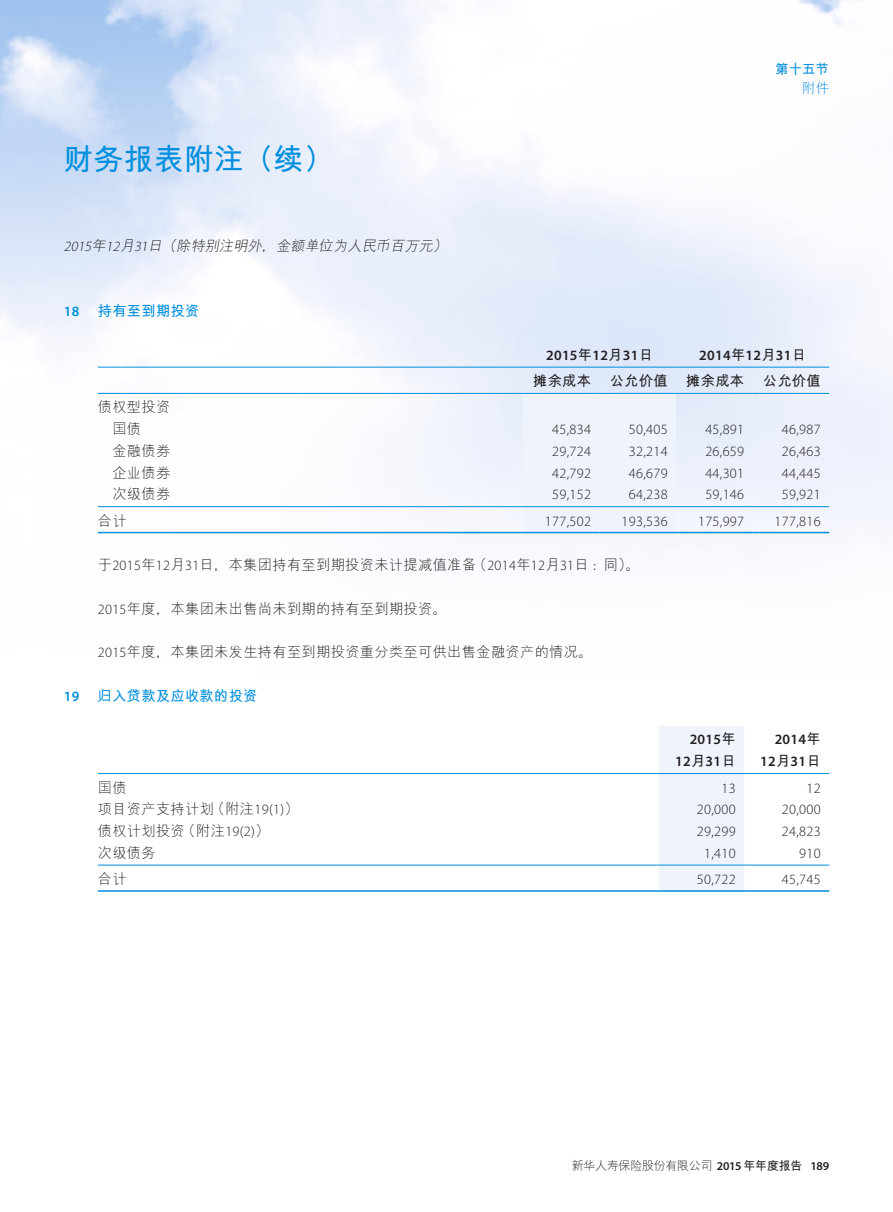
<style>
.page{position:relative;width:893px;height:1212px;background:#fff}
.page>*{position:absolute;margin:0;border:0;box-sizing:border-box;transform-origin:0 0}
.t1{font:700 30px "M Hei PRC";color:#008fde}
.t2{font:300 14.25px "Myriad Pro";letter-spacing:.02em;color:#231f20}
.t3{font:300 14.25px/21.8px "M Hei PRC";letter-spacing:.02em;color:#231f20}
.t4{font:600 14.25px/21.8px "Myriad Pro";letter-spacing:.02em;color:#231f20;text-align:right}
.t5{font:italic 300 14.25px "M Hei PRC";color:#231f20}
.t6{font:700 14.25px "M Hei PRC";letter-spacing:.02em;color:#008fde}
.t7{font:700 14.25px "M Hei PRC";letter-spacing:.02em;color:#231f20}
.t8{font:600 14.25px "Myriad Pro";color:#008fde}
.t9{font:700 13.5px "M Hei PRC";color:#008fde}
.t10{font:300 13.5px "M Hei PRC";color:#008fde}
.t11{font:300 12px "M Hei PRC";letter-spacing:-.025em;color:#231f20}
.s1{font-family:"Myriad Pro"}
.s2{font-family:"M Hei PRC";font-weight:700}
.s3{font-family:"Myriad Pro";font-weight:600}
.s4{font-weight:700}
</style>
<div class="page">
<div style="left:523px;top:394px;width:153px;height:138px;background:#eff3fc"></div>
<hr style="left:98px;top:367px;width:425px;height:1px;background:#008fde">
<hr style="left:523px;top:367px;width:153px;height:1px;background:#008fde">
<hr style="left:676px;top:367px;width:153px;height:1px;background:#008fde">
<hr style="left:98px;top:393px;width:425px;height:1px;background:#008fde">
<hr style="left:523px;top:393px;width:77px;height:1px;background:#008fde">
<hr style="left:600px;top:393px;width:76px;height:1px;background:#008fde">
<hr style="left:676px;top:393px;width:77px;height:1px;background:#008fde">
<hr style="left:753px;top:393px;width:76px;height:1px;background:#008fde">
<hr style="left:98px;top:506px;width:425px;height:1px;background:#008fde">
<hr style="left:523px;top:506px;width:77px;height:1px;background:#008fde">
<hr style="left:600px;top:506px;width:76px;height:1px;background:#008fde">
<hr style="left:676px;top:506px;width:77px;height:1px;background:#008fde">
<hr style="left:753px;top:506px;width:76px;height:1px;background:#008fde">
<hr style="left:98px;top:532px;width:425px;height:1px;background:#008fde">
<hr style="left:523px;top:532px;width:77px;height:1px;background:#008fde">
<hr style="left:600px;top:532px;width:76px;height:1px;background:#008fde">
<hr style="left:676px;top:532px;width:77px;height:1px;background:#008fde">
<hr style="left:753px;top:532px;width:76px;height:1px;background:#008fde">
<div style="left:659px;top:726px;width:85px;height:164px;background:#eff3fc"></div>
<hr style="left:98px;top:773px;width:561px;height:1px;background:#008fde">
<hr style="left:659px;top:773px;width:85px;height:1px;background:#008fde">
<hr style="left:744px;top:773px;width:85px;height:1px;background:#008fde">
<hr style="left:98px;top:865px;width:561px;height:1px;background:#008fde">
<hr style="left:659px;top:865px;width:85px;height:1px;background:#008fde">
<hr style="left:744px;top:865px;width:85px;height:1px;background:#008fde">
<hr style="left:98px;top:890px;width:561px;height:2px;background:#008fde">
<hr style="left:659px;top:890px;width:85px;height:2px;background:#008fde">
<hr style="left:744px;top:890px;width:85px;height:2px;background:#008fde">
<h1 class="t1" style="left:64px;top:144px;width:271px">财务报表附注（续）</h1>
<p class="t5" style="left:64px;top:238px;width:387px"><span class="s1">2015</span>年<span class="s1">12</span>月<span class="s1">31</span>日（除特别注明外，金额单位为人民币百万元）</p>
<p class="t8" style="left:64px;top:302px;width:17px">18</p>
<p class="t6" style="left:98px;top:304px;width:103px">持有至到期投资</p>
<p class="t3" style="left:112px;top:396px;width:59px;text-indent:-15px">债权型投资国债</p>
<p class="t9" style="left:775px;top:62px;width:55px">第十五节</p>
<p class="t10" style="left:802px;top:82px;width:28px">附件</p>
<p class="t4" style="left:546px;top:344px;width:108px">2015<span class="s2">年</span>12<span class="s2">月</span>31<span class="s2">日</span></p>
<p class="t4" style="left:699px;top:344px;width:108px">2014<span class="s2">年</span>12<span class="s2">月</span>31<span class="s2">日</span></p>
<p class="t7" style="left:533px;top:374px;width:59px">摊余成本</p>
<p class="t7" style="left:610px;top:374px;width:59px">公允价值</p>
<p class="t7" style="left:686px;top:374px;width:59px">摊余成本</p>
<p class="t7" style="left:763px;top:374px;width:59px">公允价值</p>
<p class="t2" style="left:552px;top:421px;width:40px">45,834</p>
<p class="t2" style="left:629px;top:421px;width:40px">50,405</p>
<p class="t2" style="left:705px;top:421px;width:40px">45,891</p>
<p class="t2" style="left:782px;top:421px;width:40px">46,987</p>
<p class="t3" style="left:112px;top:439px;width:59px">金融债券</p>
<p class="t2" style="left:552px;top:443px;width:40px">29,724</p>
<p class="t2" style="left:629px;top:443px;width:40px">32,214</p>
<p class="t2" style="left:705px;top:443px;width:40px">26,659</p>
<p class="t2" style="left:782px;top:443px;width:40px">26,463</p>
<p class="t3" style="left:112px;top:461px;width:59px">企业债券</p>
<p class="t2" style="left:552px;top:465px;width:40px">42,792</p>
<p class="t2" style="left:629px;top:465px;width:40px">46,679</p>
<p class="t2" style="left:705px;top:465px;width:40px">44,301</p>
<p class="t2" style="left:782px;top:465px;width:40px">44,445</p>
<p class="t3" style="left:112px;top:483px;width:59px">次级债券</p>
<p class="t2" style="left:552px;top:487px;width:40px">59,152</p>
<p class="t2" style="left:629px;top:487px;width:40px">64,238</p>
<p class="t2" style="left:705px;top:487px;width:40px">59,146</p>
<p class="t2" style="left:782px;top:487px;width:40px">59,921</p>
<p class="t3" style="left:98px;top:509px;width:30px">合计</p>
<p class="t2" style="left:545px;top:513px;width:48px">177,502</p>
<p class="t2" style="left:621px;top:513px;width:48px">193,536</p>
<p class="t2" style="left:698px;top:513px;width:48px">175,997</p>
<p class="t2" style="left:775px;top:513px;width:48px">177,816</p>
<p class="t3" style="left:98px;top:554px;width:544px">于<span class="s1">2015</span>年<span class="s1">12</span>月<span class="s1">31</span>日，本集团持有至到期投资未计提减值准备（<span class="s1">2014</span>年<span class="s1">12</span>月<span class="s1">31</span>日：同）。</p>
<p class="t3" style="left:98px;top:598px;width:351px"><span class="s1">2015</span>年度，本集团未出售尚未到期的持有至到期投资。</p>
<p class="t3" style="left:98px;top:641px;width:496px"><span class="s1">2015</span>年度，本集团未发生持有至到期投资重分类至可供出售金融资产的情况。</p>
<p class="t8" style="left:64px;top:687px;width:17px">19</p>
<p class="t6" style="left:98px;top:689px;width:161px">归入贷款及应收款的投资</p>
<p class="t4" style="left:675px;top:728px;width:62px">2015<span class="s2">年<br></span>12<span class="s2">月</span>31<span class="s2">日</span></p>
<p class="t4" style="left:760px;top:728px;width:62px">2014<span class="s2">年<br></span>12<span class="s2">月</span>31<span class="s2">日</span></p>
<p class="t3" style="left:98px;top:776px;width:30px">国债</p>
<p class="t2" style="left:721px;top:780px;width:16px">13</p>
<p class="t2" style="left:806px;top:780px;width:16px">12</p>
<p class="t3" style="left:98px;top:798px;width:202px">项目资产支持计划（附注<span class="s1">19(1)</span>）</p>
<p class="t2" style="left:697px;top:802px;width:40px">20,000</p>
<p class="t2" style="left:782px;top:802px;width:40px">20,000</p>
<p class="t3" style="left:98px;top:820px;width:173px">债权计划投资（附注<span class="s1">19(2)</span>）</p>
<p class="t2" style="left:697px;top:823px;width:40px">29,299</p>
<p class="t2" style="left:782px;top:823px;width:40px">24,823</p>
<p class="t3" style="left:98px;top:841px;width:59px">次级债务</p>
<p class="t2" style="left:704px;top:845px;width:33px">1,410</p>
<p class="t2" style="left:799px;top:845px;width:23px">910</p>
<p class="t3" style="left:98px;top:868px;width:30px">合计</p>
<p class="t2" style="left:697px;top:871px;width:40px">50,722</p>
<p class="t2" style="left:782px;top:871px;width:40px">45,745</p>
<p class="t11" style="left:572px;top:1160px;width:259px">新华人寿保险股份有限公司 <span class="s3">2015</span> <span class="s4">年年度报告</span> <span class="s3">189</span></p>
</div>
